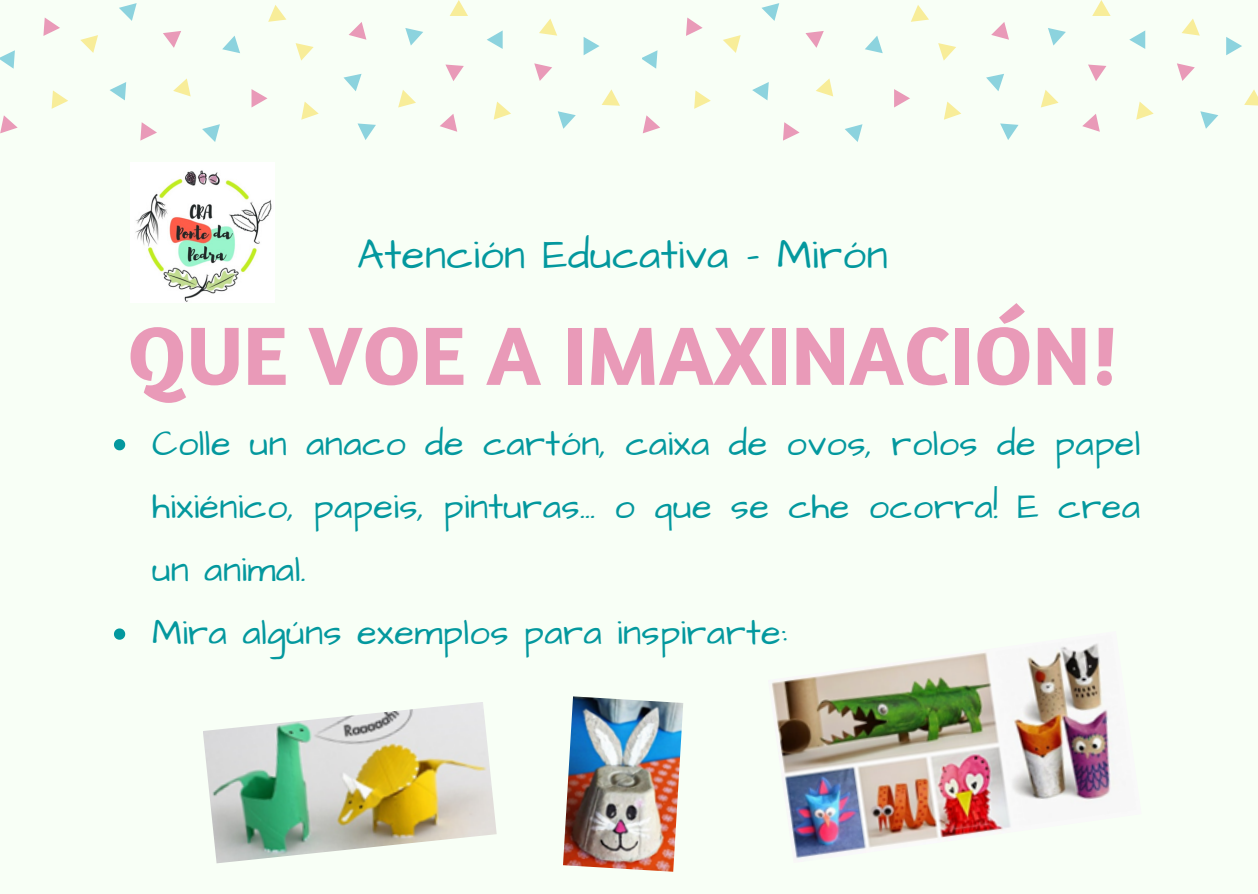
<style>
.page{position:relative;width:1258px;height:894px;background:#fff}
.page>*{position:absolute;margin:0;border:0;box-sizing:border-box;transform-origin:0 0}
.t1{font:700 84px "Amaranth";color:#e99ab8}
.t2{font:42px "Architects Daughter";letter-spacing:.01em;color:#03989e}
.t3{font:36.3px/63px "Architects Daughter";letter-spacing:.01em;color:#03989e}
</style>
<div class="page">
<div style="left:0;top:0;width:1258px;height:893px;background:#f8fff6"></div>
<svg style="left:114px;top:439px;width:11px;height:11px"></svg>
<svg style="left:114px;top:628px;width:11px;height:11px"></svg>
<svg style="left:110px;top:82px;width:16px;height:18px"></svg>
<svg style="left:0;top:50px;width:15px;height:19px"></svg>
<svg style="left:222px;top:36px;width:18px;height:17px"></svg>
<svg style="left:202px;top:124px;width:18px;height:18px"></svg>
<svg style="left:119px;top:3px;width:18px;height:18px"></svg>
<svg style="left:343px;top:74px;width:18px;height:17px"></svg>
<svg style="left:405px;top:28px;width:18px;height:18px"></svg>
<svg style="left:487px;top:30px;width:16px;height:19px"></svg>
<svg style="left:357px;top:123px;width:19px;height:17px"></svg>
<svg style="left:583px;top:37px;width:16px;height:18px"></svg>
<svg style="left:558px;top:111px;width:18px;height:18px"></svg>
<svg style="left:80px;top:35px;width:18px;height:18px"></svg>
<svg style="left:173px;top:78px;width:18px;height:18px"></svg>
<svg style="left:52px;top:90px;width:16px;height:19px"></svg>
<svg style="left:296px;top:43px;width:18px;height:18px"></svg>
<svg style="left:398px;top:90px;width:18px;height:17px"></svg>
<svg style="left:450px;top:0;width:18px;height:16px"></svg>
<svg style="left:494px;top:102px;width:17px;height:18px"></svg>
<svg style="left:539px;top:19px;width:18px;height:17px"></svg>
<svg style="left:602px;top:89px;width:17px;height:17px"></svg>
<svg style="left:301px;top:102px;width:18px;height:18px"></svg>
<svg style="left:268px;top:5px;width:18px;height:17px"></svg>
<svg style="left:163px;top:31px;width:18px;height:17px"></svg>
<svg style="left:0;top:115px;width:18px;height:18px"></svg>
<svg style="left:251px;top:89px;width:16px;height:18px"></svg>
<svg style="left:43px;top:18px;width:17px;height:18px"></svg>
<svg style="left:140px;top:122px;width:17px;height:19px"></svg>
<svg style="left:445px;top:64px;width:19px;height:17px"></svg>
<svg style="left:534px;top:63px;width:18px;height:18px"></svg>
<svg style="left:349px;top:22px;width:17px;height:18px"></svg>
<svg style="left:440px;top:114px;width:17px;height:18px"></svg>
<svg style="left:752px;top:82px;width:17px;height:18px"></svg>
<svg style="left:642px;top:50px;width:15px;height:19px"></svg>
<svg style="left:865px;top:36px;width:18px;height:17px"></svg>
<svg style="left:845px;top:124px;width:17px;height:18px"></svg>
<svg style="left:761px;top:3px;width:18px;height:18px"></svg>
<svg style="left:986px;top:74px;width:18px;height:17px"></svg>
<svg style="left:1048px;top:28px;width:18px;height:18px"></svg>
<svg style="left:1129px;top:30px;width:16px;height:19px"></svg>
<svg style="left:1000px;top:123px;width:18px;height:17px"></svg>
<svg style="left:1226px;top:37px;width:16px;height:18px"></svg>
<svg style="left:1200px;top:111px;width:18px;height:18px"></svg>
<svg style="left:723px;top:35px;width:18px;height:18px"></svg>
<svg style="left:816px;top:78px;width:17px;height:18px"></svg>
<svg style="left:694px;top:90px;width:17px;height:19px"></svg>
<svg style="left:938px;top:43px;width:18px;height:18px"></svg>
<svg style="left:1041px;top:90px;width:17px;height:17px"></svg>
<svg style="left:1092px;top:0;width:18px;height:16px"></svg>
<svg style="left:1136px;top:102px;width:17px;height:18px"></svg>
<svg style="left:1182px;top:19px;width:18px;height:17px"></svg>
<svg style="left:1244px;top:89px;width:14px;height:17px"></svg>
<svg style="left:944px;top:102px;width:17px;height:18px"></svg>
<svg style="left:911px;top:5px;width:18px;height:17px"></svg>
<svg style="left:805px;top:31px;width:19px;height:17px"></svg>
<svg style="left:643px;top:115px;width:17px;height:18px"></svg>
<svg style="left:894px;top:89px;width:16px;height:18px"></svg>
<svg style="left:686px;top:18px;width:16px;height:18px"></svg>
<svg style="left:783px;top:122px;width:16px;height:19px"></svg>
<svg style="left:1088px;top:64px;width:18px;height:17px"></svg>
<svg style="left:1177px;top:63px;width:18px;height:18px"></svg>
<svg style="left:991px;top:22px;width:18px;height:18px"></svg>
<svg style="left:1082px;top:114px;width:18px;height:18px"></svg>
<img style="left:135px;top:170px;width:137px;height:132px">
<img style="left:203px;top:702px;width:294px;height:161px">
<img style="left:563px;top:696px;width:120px;height:175px">
<img style="left:771px;top:643px;width:341px;height:216px">
<p class="t2" style="left:357px;top:226px;width:532px">Atención Educativa - Mirón</p>
<h1 class="t1" style="left:128px;top:303px;width:993px">QUE VOE A IMAXINACIÓN!</h1>
<p class="t3" style="left:152px;top:412px;width:990px">Colle un anaco de cartón, caixa de ovos, rolos de papel hixiénico, papeis, pinturas… o que se che ocorra! E crea un animal.<br>Mira algúns exemplos para inspirarte:</p>
</div>
